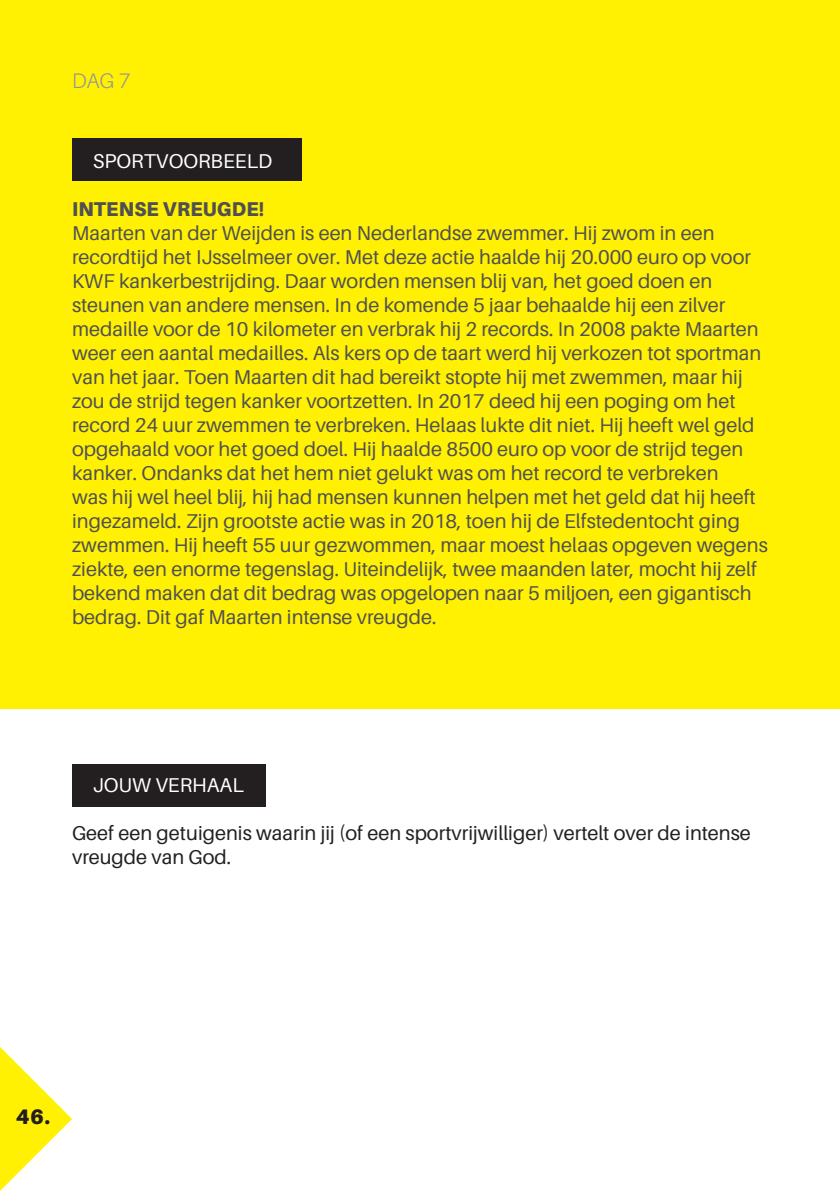
<style>
.page{position:relative;width:840px;height:1191px;background:#fff}
.page>*{position:absolute;margin:0;border:0;box-sizing:border-box;transform-origin:0 0}
.t1{font:300 21px "Aileron";color:#939598}
.t2{font:900 21px "Aileron";color:#231f20}
.t3{font:20px/24px "Aileron";color:#505052}
.t4{font:20px/24px "Aileron";color:#231f20}
.t5{font:20px "Aileron";color:#fff}
.t6{font:900 20px "Aileron";letter-spacing:.01em;color:#505052;scale:.96 1}
</style>
<div class="page">
<svg style="left:0;top:1047px;width:72px;height:144px"></svg>
<div style="left:0;top:0;width:839px;height:709px;background:#fff101"></div>
<div style="left:72px;top:139px;width:229px;height:42px;background:#231f20"></div>
<div style="left:72px;top:764px;width:193px;height:42px;background:#231f20"></div>
<p class="t1" style="left:72px;top:69px;width:60px">DAG 7</p>
<p class="t5" style="left:93px;top:150px;width:181px">SPORTVOORBEELD</p>
<p class="t6" style="left:72px;top:197px;width:201px">INTENSE VREUGDE!</p>
<p class="t3" style="left:72px;top:221px;width:697px">Maarten van der Weijden is een Nederlandse zwemmer. Hij zwom in een recordtijd het IJsselmeer over. Met deze actie haalde hij 20.000 euro op voor KWF kankerbestrijding. Daar worden mensen blij van, het goed doen en steunen van andere mensen. In de komende 5 jaar behaalde hij een zilver medaille voor de 10 kilometer en verbrak hij 2 records. In 2008 pakte Maarten weer een aantal medailles. Als kers op de taart werd hij verkozen tot sportman van het jaar. Toen Maarten dit had bereikt stopte hij met zwemmen, maar hij zou de strijd tegen kanker voortzetten. In 2017 deed hij een poging om het record 24 uur zwemmen te verbreken. Helaas lukte dit niet. Hij heeft wel geld opgehaald voor het goed doel. Hij haalde 8500 euro op voor de strijd tegen kanker. Ondanks dat het hem niet gelukt was om het record te verbreken<br>was hij wel heel blij, hij had mensen kunnen helpen met het geld dat hij heeft ingezameld. Zijn grootste actie was in 2018, toen hij de Elfstedentocht ging zwemmen. Hij heeft 55 uur gezwommen, maar moest helaas opgeven wegens ziekte, een enorme tegenslag. Uiteindelijk, twee maanden later, mocht hij zelf bekend maken dat dit bedrag was opgelopen naar 5 miljoen, een gigantisch bedrag. Dit gaf Maarten intense vreugde.</p>
<p class="t5" style="left:93px;top:774px;width:152px">JOUW VERHAAL</p>
<p class="t4" style="left:72px;top:821px;width:680px">Geef een getuigenis waarin jij (of een sportvrijwilliger) vertelt over de intense vreugde van God.</p>
<p class="t2" style="left:16px;top:1104px;width:36px">46.</p>
</div>
